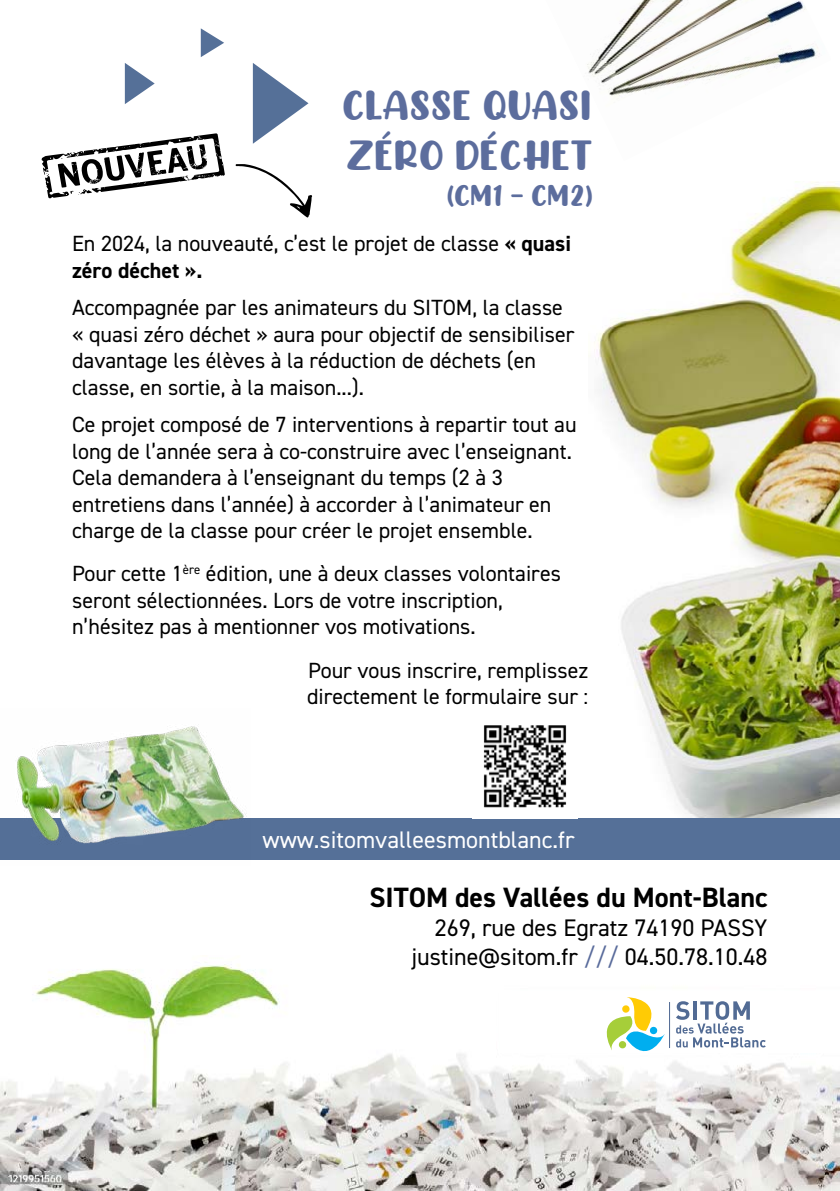
<style>
.page{position:relative;width:840px;height:1191px;background:#fff}
.page>*{position:absolute;margin:0;border:0;box-sizing:border-box;transform-origin:0 0}
.t1{font:42px/50.4px "CHICKEN Pie";color:#5c6d9d}
.t2{font:30px "CHICKEN Pie";color:#5c6d9d}
.t3{font:700 28px "DIN2014";color:#000}
.t4{font:24px/28.8px "DIN2014";color:#000;text-align:right}
.t5{font:24px "DIN2014";color:#fff}
.t6{font:22px/26.4px "DIN2014";color:#000}
.s1{font-weight:700}
.s2{color:#596b9b}
</style>
<div class="page">
<img style="left:588px;top:181px;width:251px;height:637px">
<img style="left:0;top:964px;width:839px;height:227px">
<div style="left:500px;top:990px;width:339px;height:62px;background:#fff"></div>
<hr style="left:668px;top:1002px;width:1px;height:46px;background:#526b94">
<svg style="left:606px;top:997px;width:58px;height:55px"></svg>
<svg style="left:676px;top:1001px;width:89px;height:46px"></svg>
<div style="left:0;top:818px;width:839px;height:42px;background:#557098"></div>
<svg style="left:42px;top:133px;width:183px;height:65px"></svg>
<svg style="left:201px;top:28px;width:23px;height:29px"></svg>
<svg style="left:125px;top:63px;width:30px;height:41px"></svg>
<svg style="left:253px;top:63px;width:55px;height:81px"></svg>
<img style="left:587px;top:0;width:233px;height:97px">
<img style="left:17px;top:726px;width:230px;height:118px">
<svg style="left:235px;top:164px;width:77px;height:54px"></svg>
<img style="left:483px;top:725px;width:84px;height:83px">
<h1 class="t1" style="left:343px;top:77px;width:251px">CLASSE QUASI<br>ZÉRO DÉCHET</h1>
<h2 class="t2" style="left:446px;top:175px;width:149px">(CM1 - CM2)</h2>
<p class="t6" style="left:72px;top:230px;width:500px">En 2024, la nouveauté, c’est le projet de classe <span class="s1">« quasi zéro déchet ».</span></p>
<p class="t6" style="left:72px;top:294px;width:503px">Accompagnée par les animateurs du SITOM, la classe « quasi zéro déchet » aura pour objectif de sensibiliser davantage les élèves à la réduction de déchets (en classe, en sortie, à la maison...).</p>
<p class="t6" style="left:72px;top:411px;width:505px">Ce projet composé de 7 interventions à repartir tout au long de l’année sera à co-construire avec l’enseignant.<br>Cela demandera à l’enseignant du temps (2 à 3 entretiens dans l’année) à accorder à l’animateur en charge de la classe pour créer le projet ensemble.</p>
<p class="t6" style="left:72px;top:560px;width:490px">Pour cette 1<sup>ère</sup> édition, une à deux classes volontaires seront sélectionnées. Lors de votre inscription, n’hésitez pas à mentionner vos motivations.</p>
<p class="t6" style="left:307px;top:656px;width:283px">Pour vous inscrire, remplissez directement le formulaire sur :</p>
<p class="t5" style="left:262px;top:825px;width:313px">www.sitomvalleesmontblanc.fr</p>
<p class="t3" style="left:369px;top:878px;width:399px">SITOM des Vallées du Mont-Blanc</p>
<p class="t4" style="left:411px;top:912px;width:357px">269, rue des Egratz 74190 PASSY justine@sitom.fr <span class="s2">///</span> 04.50.78.10.48</p>
</div>
